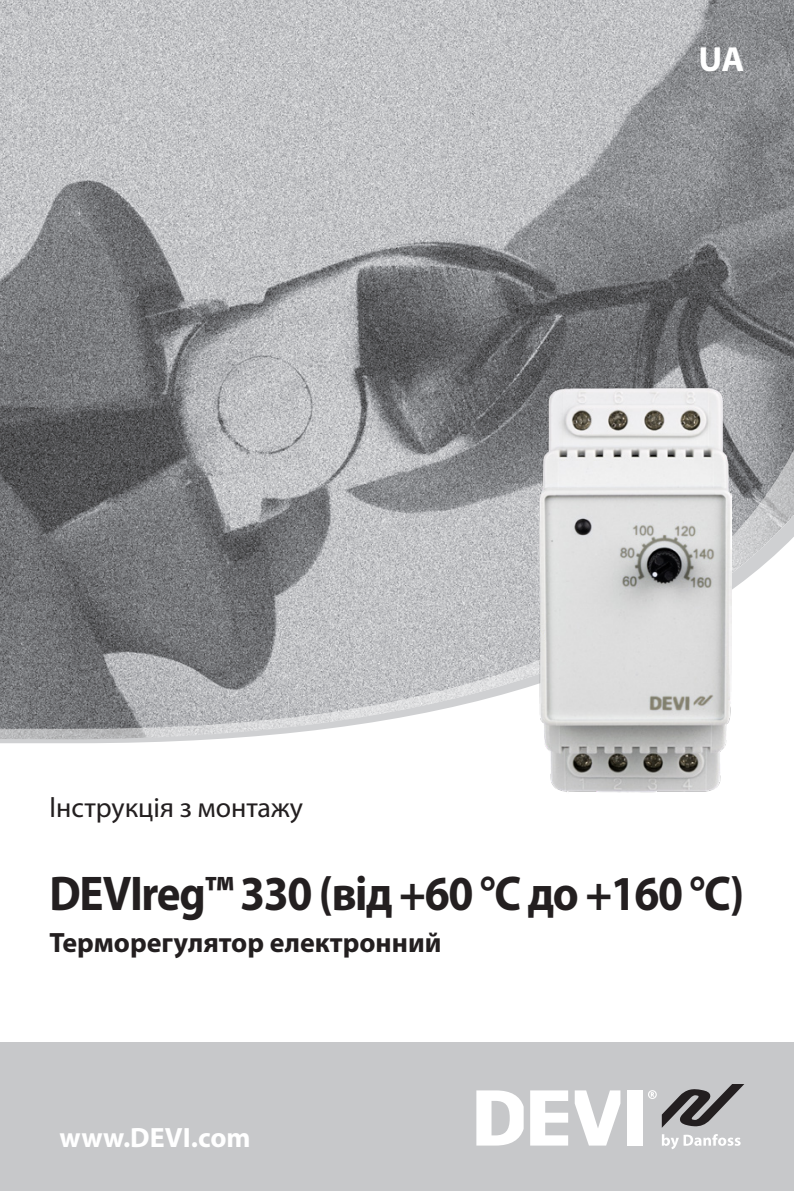
<style>
.page{position:relative;width:794px;height:1191px;background:#fff}
.page>*{position:absolute;margin:0;border:0;box-sizing:border-box;transform-origin:0 0}
.DEVI_Document_type{font:700 49px "Myriad Pro";letter-spacing:-.03em;color:#231f20;scale:.92 1}
.DEVI_PlaceHolderGrap{font:700 35px "Myriad Pro";color:#fff}
.DEVI_FrontPageTitle{font:700 28px "Myriad Pro";color:#231f20}
.DEVI_Document_type-2{font:28px "Myriad Pro";color:#231f20}
.t1{font:700 28px "Myriad Pro";color:#fff}
</style>
<div class="page">
<div style="left:0;top:1042px;width:794px;height:149px;background:#c7c8ca"></div>
<svg style="left:530px;top:1090px;width:38px;height:55px"></svg>
<div style="left:627px;top:1090px;width:15px;height:55px;background:#fff"></div>
<svg style="left:575px;top:1090px;width:45px;height:55px"></svg>
<svg style="left:476px;top:1090px;width:47px;height:55px"></svg>
<svg style="left:648px;top:1084px;width:96px;height:43px"></svg>
<svg style="left:662px;top:1134px;width:78px;height:15px"></svg>
<img style="left:0;top:0;width:794px;height:423px">
<svg style="left:0;top:423px;width:794px;height:59px;background:#88898c"></svg>
<svg style="left:0;top:482px;width:794px;height:261px;background:#a8a8ab"></svg>
<img style="left:539px;top:388px;width:193px;height:405px">
<p class="DEVI_Document_type-2" style="left:50px;top:792px;width:255px">lнструкцiя з монтажу</p>
<p class="DEVI_PlaceHolderGrap" style="left:698px;top:40px;width:47px">UA</p>
<p class="DEVI_Document_type" style="left:50px;top:865px;width:756px">DEVIreg™ 330 (від +60 °С до +160 °C)</p>
<p class="DEVI_FrontPageTitle" style="left:50px;top:926px;width:393px">Терморегулятор електронний</p>
<p class="t1" style="left:60px;top:1121px;width:193px">www.DEVI.com</p>
</div>
